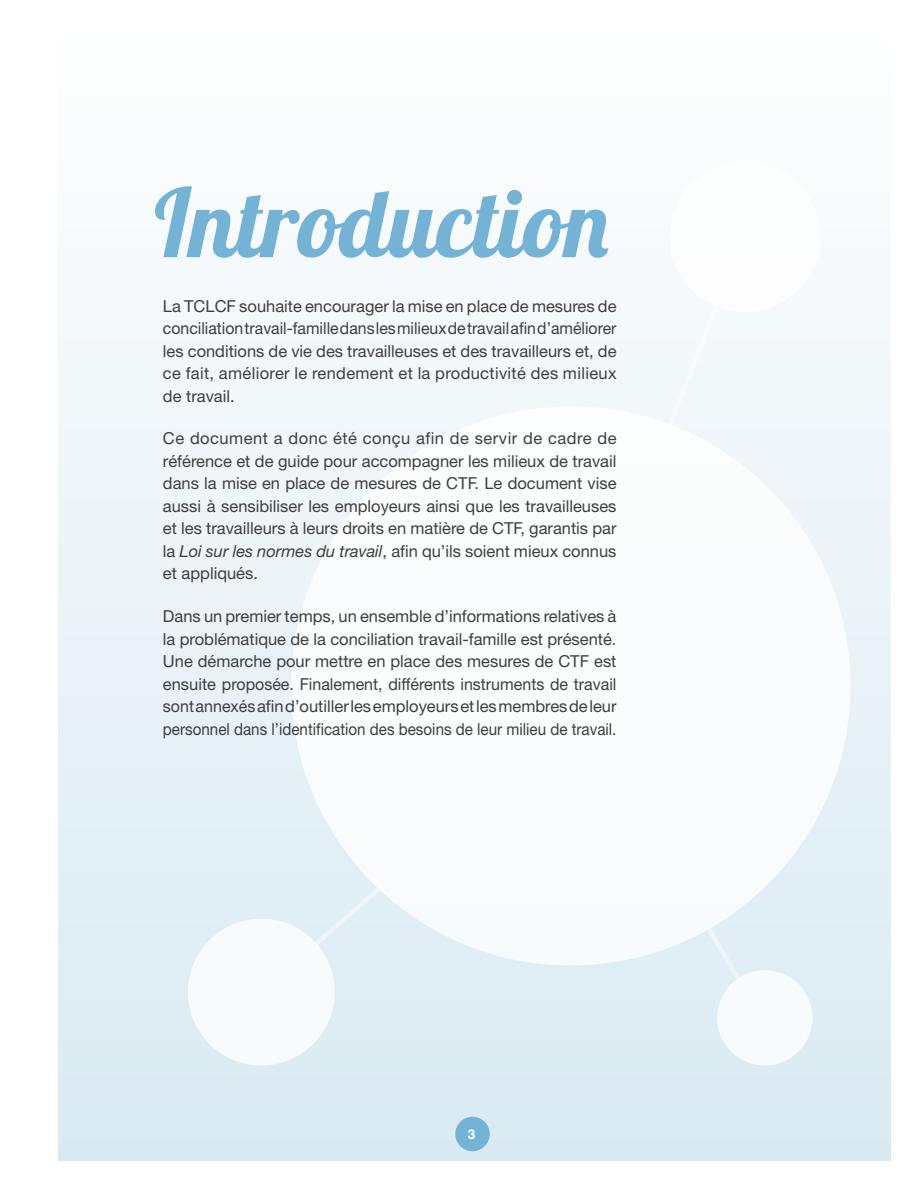
<style>
.page{position:relative;width:918px;height:1188px;background:#fff}
.page>*{position:absolute;margin:0;border:0;box-sizing:border-box;transform-origin:0 0}
.texte{font:94.5px "Lobster 1.4";color:#74b2d6}
.texte-2{font:16.5px/22.5px "Helvetica Neue";color:#3e3e3f;text-align:justify}
.t1{font:700 13.5px "Helvetica Neue";color:#fff}
.s1{font-style:italic}
</style>
<div class="page">
<div style="left:58px;top:28px;width:832px;height:1132px;background:linear-gradient(to bottom,#fefefe,#d9eaf2)"></div>
<div style="left:455px;top:1117px;width:35px;height:34px;background:#74b2d6;border-radius:50%"></div>
<div style="left:291px;top:406px;width:559px;height:560px;background:#fff;border-radius:50%"></div>
<div style="left:188px;top:919px;width:147px;height:147px;background:#f8fbfc;border-radius:50%"></div>
<div style="left:717px;top:970px;width:96px;height:96px;background:#f8fbfc;border-radius:50%"></div>
<div style="left:670px;top:161px;width:150px;height:151px;background:#fff;border-radius:50%"></div>
<div style="left:666px;top:302px;width:55px;height:126px;background:#f3f8fb"></div>
<svg style="left:313px;top:886px;width:69px;height:61px;background:#e1eef5"></svg>
<svg style="left:705px;top:926px;width:37px;height:55px;background:#e2eef5"></svg>
<p class="texte" style="left:154px;top:163px;width:455px">Introduction</p>
<p class="texte-2" style="left:163px;top:294px;width:455px">La TCLCF souhaite encourager la mise en place de mesures de conciliation travail-famille dans les milieux de travail afin d’améliorer les conditions de vie des travailleuses et des travailleurs et, de ce fait, améliorer le rendement et la productivité des milieux de travail.</p>
<p class="texte-2" style="left:163px;top:427px;width:455px">Ce document a donc été conçu afin de servir de cadre de référence et de guide pour accompagner les milieux de travail dans la mise en place de mesures de CTF. Le document vise aussi à sensibiliser les employeurs ainsi que les travailleuses et les travailleurs à leurs droits en matière de CTF, garantis par la <span class="s1">Loi sur les normes du travail</span>, afin qu’ils soient mieux connus et appliqués.</p>
<p class="texte-2" style="left:163px;top:605px;width:455px">Dans un premier temps, un ensemble d’informations relatives à la problématique de la conciliation travail-famille est présenté.<br>Une démarche pour mettre en place des mesures de CTF est ensuite proposée. Finalement, différents instruments de travail sont annexés afin d’outiller les employeurs et les membres de leur personnel dans l’identification des besoins de leur milieu de travail.</p>
<p class="t1" style="left:468px;top:1126px;width:9px">3</p>
</div>
